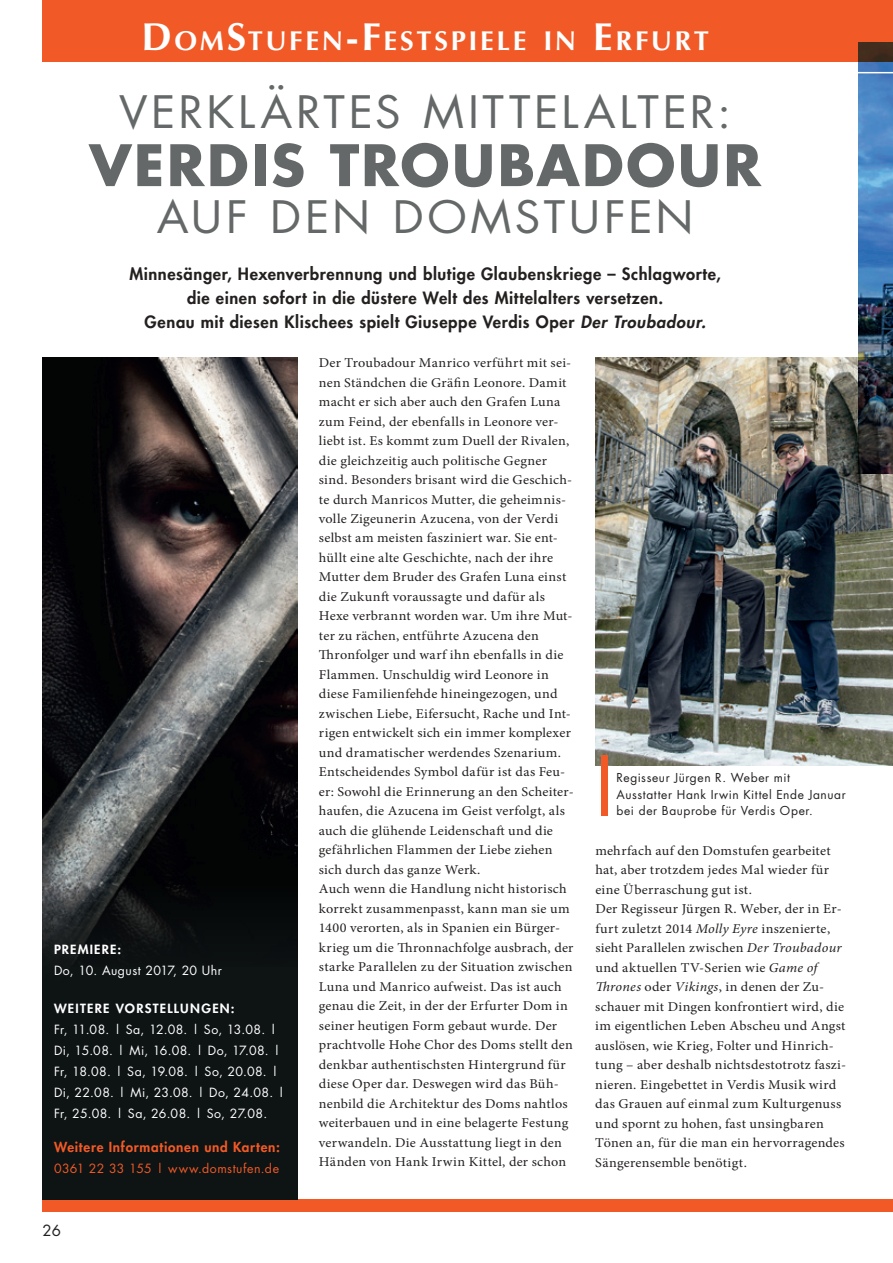
<style>
.page{position:relative;width:893px;height:1263px;background:#fff}
.page>*{position:absolute;margin:0;border:0;box-sizing:border-box;transform-origin:0 0}
.t1{font:700 55.5px "Futura";letter-spacing:.04em;color:#656868}
.t2{font:43.5px "Futura";letter-spacing:.075em;color:#656868;scale:1.05 1}
.t3{font:700 27.3px "Optima LT Std";letter-spacing:.095em;color:#fff}
.t4{font:800 16.5px/24px "Futura";letter-spacing:.035em;color:#23201f;text-align:center}
.t5{font:15px "Futura";color:#23201f}
.t6{font:13.5px/19.5px "Minion Pro";letter-spacing:.02em;color:#23201f;scale:1.05 1}
.t7{font:800 13.5px "Futura";letter-spacing:.05em;color:#f15a27}
.t8{font:12.3px/21px "Futura";letter-spacing:.04em;color:#fff}
.t9{font:800 12.3px "Futura";color:#fff;scale:1.05 1}
.t10{font:12.3px "Futura";letter-spacing:.035em;color:#f15a27}
.t11{font:12.3px "Futura";letter-spacing:.02em;color:#fff}
.t12{font:12px/16.5px "Futura";letter-spacing:.05em;color:#23201f}
.s1{font-size:39px}
.s2{font-style:italic}
</style>
<div class="page">
<img style="left:859px;top:83px;width:34px;height:274px">
<div style="left:43px;top:0;width:850px;height:62px;background:#f15a27"></div>
<div style="left:43px;top:1199px;width:850px;height:13px;background:#f15a27"></div>
<svg style="left:858px;top:42px;width:35px;height:41px"></svg>
<div style="left:43px;top:966px;width:255px;height:233px;background:#0e1314"></div>
<img style="left:43px;top:357px;width:255px;height:525px">
<svg style="left:43px;top:882px;width:255px;height:84px;fill:#0b0f10"></svg>
<img style="left:595px;top:357px;width:298px;height:408px">
<div style="left:601px;top:755px;width:6px;height:60px;background:#f15a27"></div>
<h3 class="t3" style="left:141px;top:25px;width:569px"><span class="s1">D</span>OM<span class="s1">S</span>TUFEN<span class="s1">-F</span>ESTSPIELE IN <span class="s1">E</span> RFURT</h3>
<h2 class="t2" style="left:119px;top:82px;width:584px">Verklärtes Mittelalter:</h2>
<h1 class="t1" style="left:89px;top:127px;width:670px">VERDIS TROUBADOUR</h1>
<h2 class="t2" style="left:157px;top:187px;width:330px">auf den Domst</h2>
<h2 class="t2" style="left:569px;top:187px;width:107px">ufen</h2>
<p class="t4" style="left:129px;top:261px;width:593px">Minnesänger, Hexenverbrennung und blutige Glaubenskriege – Schlagworte, die einen sofort in die düstere Welt des Mittelalters versetzen.<br>Genau mit diesen Klischees spielt Giuseppe Verdis Oper <span class="s2">Der Troubadour.</span></p>
<p class="t9" style="left:54px;top:941px;width:8px">PRE</p>
<p class="t9" style="left:78px;top:941px;width:19px">MIERE</p>
<p class="t9" style="left:117px;top:941px;width:5px">:</p>
<p class="t11" style="left:54px;top:962px;width:170px">Do, 10. August 2017, 20 U hr</p>
<p class="t9" style="left:54px;top:1001px;width:21px">WEITERE</p>
<p class="t9" style="left:116px;top:1001px;width:9px">VORSTELLUN</p>
<p class="t9" style="left:201px;top:1001px;width:33px">GEN:</p>
<p class="t8" style="left:54px;top:1019px;width:232px">Fr, 11.08. | Sa, 12.08. | So, 13.08. | Di, 15.08. | Mi, 16.08. | Do, 17.08. | Fr, 18.08. | Sa, 19.08. | So, 20.08. | Di, 22.08. | Mi, 23.08. | Do, 24.08. | Fr, 25.08. | Sa, 26.08. | So, 27.08.</p>
<p class="t7" style="left:54px;top:1138px;width:227px">Weitere Informationen und Karten:</p>
<p class="t10" style="left:54px;top:1160px;width:227px">0361 22 33 155 | www.domstufen.de</p>
<p class="t5" style="left:43px;top:1220px;width:20px">26</p>
<p class="t6" style="left:319px;top:353px;width:244px">Der Troubadour Manrico verführt mit sei&shy;nen Ständchen die Gräfin Leonore. Damit macht er sich aber auch den Grafen Luna zum Feind, der ebenfalls in Leonore ver&shy;liebt ist. Es kommt zum Duell der Rivalen, die gleichzeitig auch politische Gegner sind. Besonders brisant wird die Geschich&shy;te durch Manricos Mutter, die geheimnis&shy;volle Zigeunerin Azucena, von der Verdi selbst am meisten fasziniert war. Sie ent&shy;hüllt eine alte Geschichte, nach der ihre Mutter dem Bruder des Grafen Luna einst die Zukunft voraussagte und dafür als Hexe verbrannt worden war. Um ihre Mut&shy;ter zu rächen, entführte Azucena den Thronfolger und warf ihn ebenfalls in die Flammen. Unschuldig wird Leonore in diese Familienfehde hineingezogen, und zwischen Liebe, Eifersucht, Rache und Int&shy;rigen entwickelt sich ein immer komplexer und dramatischer werdendes Szenarium.<br>Entscheidendes Symbol dafür ist das Feu&shy;er: Sowohl die Erinnerung an den Scheiter&shy;haufen, die Azucena im Geist verfolgt, als auch die glühende Leidenschaft und die gefährlichen Flammen der Liebe ziehen sich durch das ganze Werk.<br>Auch wenn die Handlung nicht historisch korrekt zusammenpasst, kann man sie um 1400 verorten, als in Spanien ein Bürger&shy;krieg um die Thronnachfolge ausbrach, der starke Parallelen zu der Situation zwischen Luna und Manrico aufweist. Das ist auch genau die Zeit, in der der Erfurter Dom in seiner heutigen Form gebaut wurde. Der prachtvolle Hohe Chor des Doms stellt den denkbar authentischsten Hintergrund für diese Oper dar. Deswegen wird das Büh&shy;nenbild die Architektur des Doms nahtlos weiterbauen und in eine belagerte Festung verwandeln. Die Ausstattung liegt in den Händen von Hank Irwin Kittel, der schon</p>
<p class="t12" style="left:617px;top:769px;width:231px">Regisseur Jürgen R. Weber mit<br>Ausstatter Hank I rwin Kittel Ende Januar bei der Bauprobe für Verdis Oper.</p>
<p class="t6" style="left:595px;top:841px;width:240px">mehrfach auf den Domstufen gearbeitet hat, aber trotzdem jedes Mal wieder für eine Überraschung gut ist.<br>Der Regisseur Jürgen R. Weber, der in Er&shy;furt zuletzt 2014 <span class="s2">Molly Eyre</span> inszenierte, sieht Parallelen zwischen <span class="s2">Der Troubadour </span>und aktuellen TV-Serien wie <span class="s2">Game of Thrones</span> oder <span class="s2">Vikings</span>, in denen der Zu&shy;schauer mit Dingen konfrontiert wird, die im eigentlichen Leben Abscheu und Angst auslösen, wie Krieg, Folter und Hinrich&shy;tung – aber deshalb nichtsdestotrotz faszi&shy;nieren. Eingebettet in Verdis Musik wird das Grauen auf einmal zum Kulturgenuss und spornt zu hohen, fast unsingbaren Tönen an, für die man ein hervorragendes Sängerensemble benötigt.</p>
</div>
